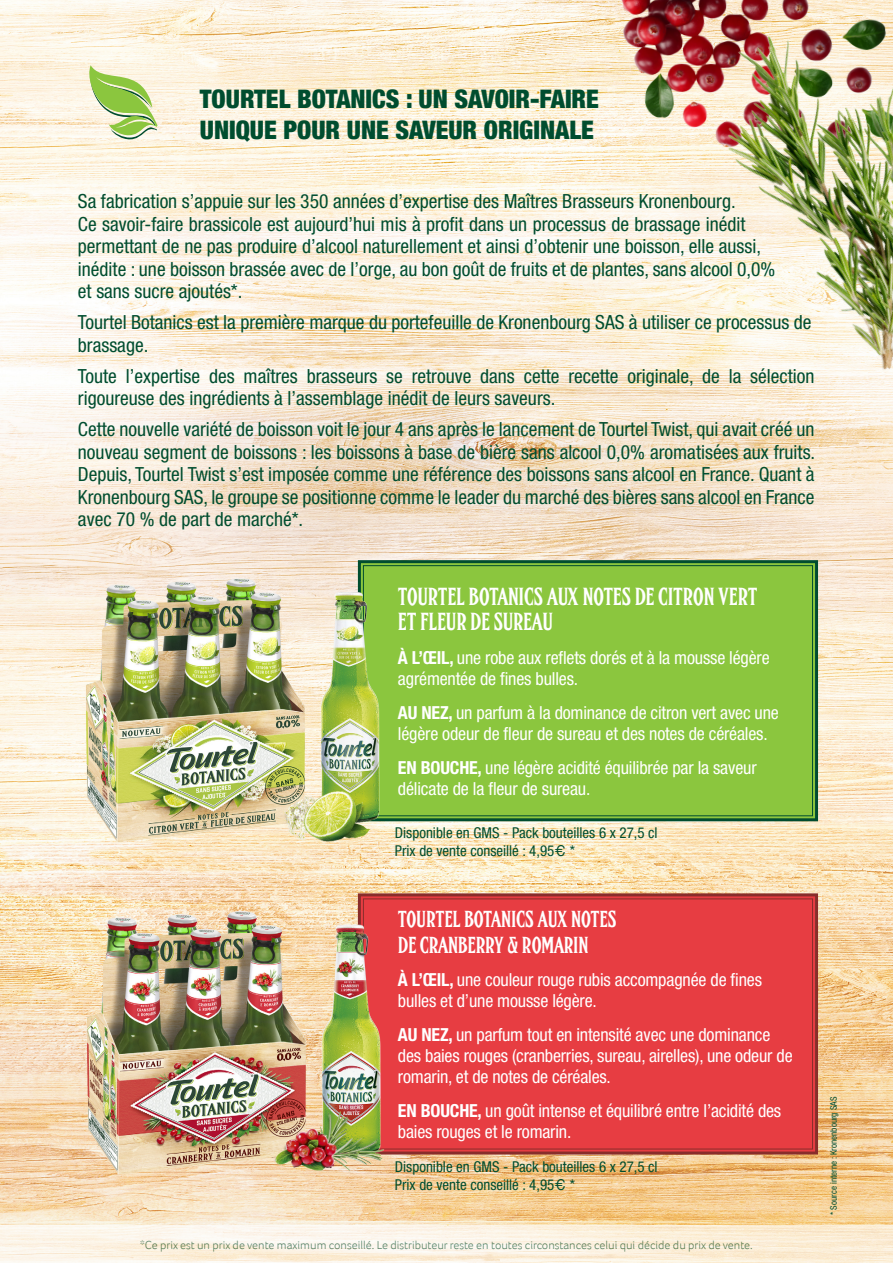
<style>
.page{position:relative;width:893px;height:1263px;background:#fff}
.page>*{position:absolute;margin:0;border:0;box-sizing:border-box;transform-origin:0 0}
.t1{font:900 condensed 25.5px "Helvetica Neue";color:#004d2f}
.t2{font:24px/25.5px "FHA Condensed French NC";letter-spacing:-.01em;color:#fff}
.t3{font:22.5px/25.5px "FHA Condensed French NC";letter-spacing:-.01em;color:#fff}
.t4{font:condensed 19.5px/22.5px "Helvetica Neue";color:#004d2f}
.t5{font:condensed 18px/21px "Helvetica Neue";letter-spacing:-.01em;color:#fff}
.t6{font:condensed 15px "Helvetica Neue";color:#004d2f}
.t7{font:300 12px "Foco";color:#004d2f}
.t8{font:condensed 9px "Helvetica Neue";color:#004d2f}
.s1{font-weight:700}
.s2{font-family:"Helvetica";font-stretch:normal}
</style>
<div class="page">
<img style="left:0;top:0;width:893px;height:1226px">
<div style="left:417px;top:559px;width:402px;height:264px;background:#8bc63e"></div>
<svg style="left:86px;top:65px;width:72px;height:74px;background:#c5da9a"></svg>
<img style="left:63px;top:522px;width:354px;height:354px">
<div style="left:418px;top:892px;width:401px;height:264px;background:#e73d42"></div>
<img style="left:64px;top:855px;width:354px;height:354px">
<svg style="left:0;top:1226px;width:893px;height:37px"></svg>
<img style="left:592px;top:0;width:14px;height:165px">
<img style="left:606px;top:0;width:287px;height:417px">
<p class="t1" style="left:200px;top:77px;width:401px">TOURTEL BOTANICS : UN SAVOIR-FAIRE</p>
<p class="t1" style="left:200px;top:109px;width:396px">UNIQUE POUR UNE SAVEUR ORIGINALE</p>
<p class="t4" style="left:78px;top:190px;width:699px">Sa fabrication s’appuie sur les 350 années d’expertise des Maîtres Brasseurs Kronenbourg.<br>Ce savoir-faire brassicole est aujourd’hui mis à profit dans un processus de brassage inédit permettant de ne pas produire d’alcool naturellement et ainsi d’obtenir une boisson, elle aussi, inédite : une boisson brassée avec de l’orge, au bon goût de fruits et de plantes, sans alcool 0,0% et sans sucre ajoutés*.</p>
<p class="t4" style="left:78px;top:311px;width:735px">Tourtel Botanics est la première marque du portefeuille de Kronenbourg SAS à utiliser ce processus de brassage.</p>
<p class="t4" style="left:78px;top:364px;width:738px">Toute l’expertise des maîtres brasseurs se retrouve dans cette recette originale, de la sélection rigoureuse des ingrédients à l’assemblage inédit de leurs saveurs.</p>
<p class="t4" style="left:78px;top:418px;width:739px;text-align:justify">Cette nouvelle variété de boisson voit le jour 4 ans après le lancement de Tourtel Twist, qui avait créé un nouveau segment de boissons : les boissons à base de bière sans alcool 0,0% aromatisées aux fruits.<br>Depuis, Tourtel Twist s’est imposée comme une référence des boissons sans alcool en France. Quant à Kronenbourg SAS, le groupe se positionne comme le leader du marché des bières sans alcool en France avec 70 % de part de marché*.</p>
<p class="t2" style="left:398px;top:586px;width:361px">TOURTEL BOTANICS AUX NOTES DE CITRON VERT<br>ET FLEUR DE SUREAU</p>
<p class="t5" style="left:398px;top:647px;width:373px"><span class="s1">À L’ŒIL,</span> une robe aux reflets dorés et à la mousse légère agrémentée de fines bulles.</p>
<p class="t5" style="left:398px;top:702px;width:382px"><span class="s1">AU NEZ,</span> un parfum à la dominance de citron vert avec une légère odeur de fleur de sureau et des notes de céréales.</p>
<p class="t5" style="left:398px;top:757px;width:360px"><span class="s1">EN BOUCHE,</span> une légère acidité équilibrée par la saveur délicate de la fleur de sureau.</p>
<p class="t6" style="left:395px;top:824px;width:264px">Disponible en GMS - Pack bouteilles 6 x 27,5 cl</p>
<p class="t6" style="left:395px;top:842px;width:182px">Prix de vente conseillé : 4,95<span class="s2">€</span> *</p>
<p class="t3" style="left:398px;top:908px;width:220px">TOURTEL BOTANICS AUX NOTES<br>DE CRANBERRY &amp; ROMARIN</p>
<p class="t5" style="left:398px;top:969px;width:366px"><span class="s1">À L’ŒIL,</span> une couleur rouge rubis accompagnée de fines bulles et d’une mousse légère.</p>
<p class="t5" style="left:398px;top:1024px;width:396px"><span class="s1">AU NEZ,</span> un parfum tout en intensité avec une dominance des baies rouges (cranberries, sureau, airelles), une odeur de romarin, et de notes de céréales.</p>
<p class="t5" style="left:398px;top:1100px;width:385px"><span class="s1">EN BOUCHE,</span> un goût intense et équilibré entre l’acidité des baies rouges et le romarin.</p>
<p class="t6" style="left:395px;top:1158px;width:264px">Disponible en GMS - Pack bouteilles 6 x 27,5 cl</p>
<p class="t6" style="left:395px;top:1176px;width:182px">Prix de vente conseillé : 4,95<span class="s2">€</span> *</p>
<p class="t7" style="left:140px;top:1238px;width:614px">*Ce prix est un prix de vente maximum conseillé. Le distributeur reste en toutes circonstances celui qui décide du prix de vente.</p>
<p class="t8" style="left:828px;top:1215px;width:120px;rotate:-90deg">* Source interne : Kronenbourg SAS</p>
</div>
